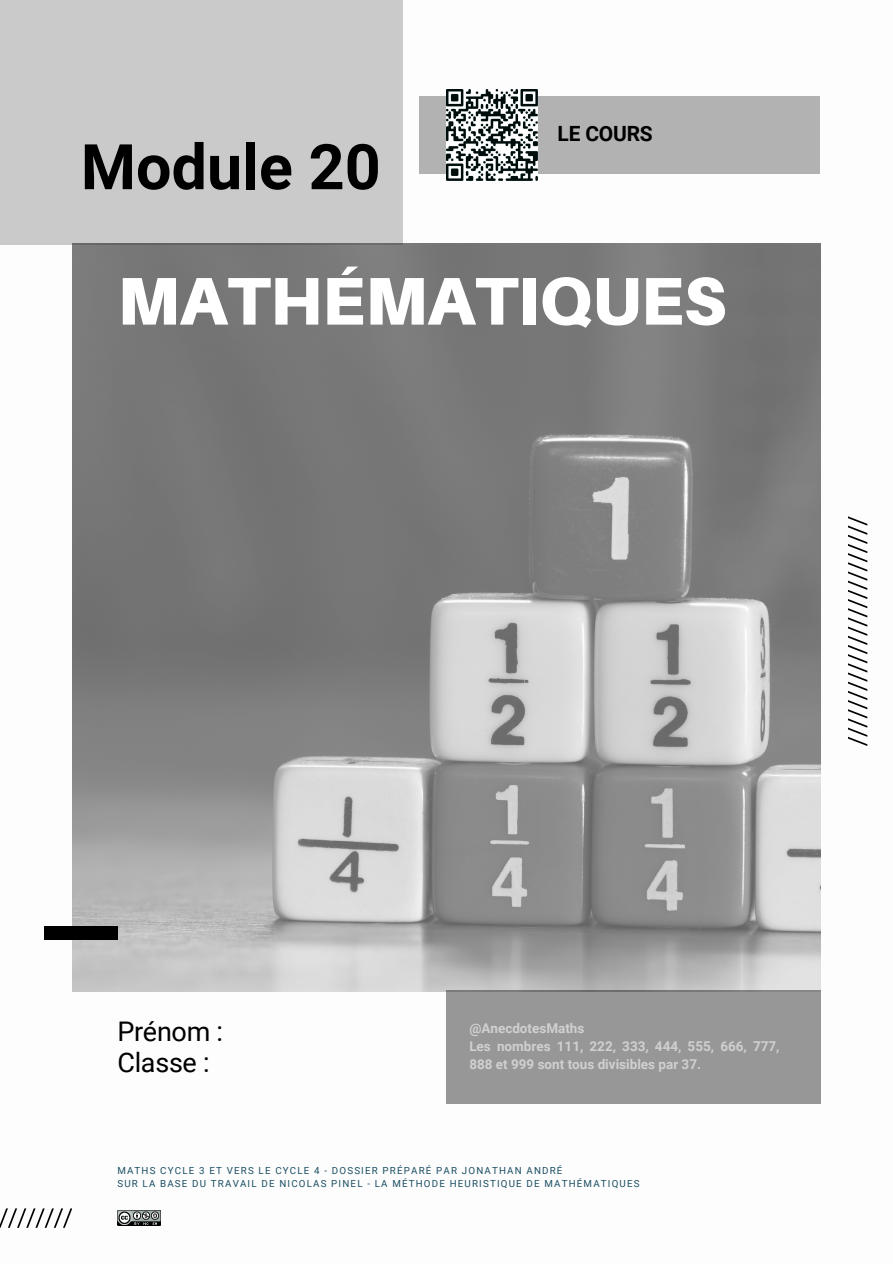
<style>
.page{position:relative;width:893px;height:1264px;background:#fff}
.page>*{position:absolute;margin:0;border:0;box-sizing:border-box;transform-origin:0 0}
.t1{font:900 67.5px "Aileron";color:#fff}
.t2{font:700 63px "Roboto";color:#000}
.t3{font:27px/32px "Roboto";letter-spacing:-.01em;color:#000}
.t4{font:700 21px "Roboto";letter-spacing:-.01em;color:#000}
.t5{font:700 13.5px/18px "Roboto";color:#d0d0d0}
.t6{font:9.75px/13px "Roboto";letter-spacing:.12em;color:#1b4e63}
</style>
<div class="page">
<div style="left:0;top:0;width:403px;height:244px;background:#cacaca"></div>
<img style="left:72px;top:244px;width:748px;height:747px">
<div style="left:44px;top:926px;width:73px;height:13px;background:#000"></div>
<svg style="left:0;top:1208px;width:72px;height:19px"></svg>
<svg style="left:848px;top:516px;width:19px;height:230px"></svg>
<img style="left:117px;top:1210px;width:43px;height:15px">
<div style="left:446px;top:990px;width:374px;height:114px;background:#979797"></div>
<div style="left:419px;top:96px;width:400px;height:78px;background:#b2b2b2"></div>
<img style="left:446px;top:89px;width:91px;height:91px">
<h2 class="t2" style="left:81px;top:131px;width:301px">Module 20</h2>
<h3 class="t4" style="left:557px;top:121px;width:97px">LE COURS</h3>
<h1 class="t1" style="left:117px;top:259px;width:610px">MATHÉMATIQUES</h1>
<h3 class="t3" style="left:117px;top:1015px;width:107px">Prénom :<br>Classe :</h3>
<h3 class="t5" style="left:469px;top:1019px;width:312px">@AnecdotesMaths<br>Les nombres 111, 222, 333, 444, 555, 666, 777,<br>888 et 999 sont tous divisibles par 37.</h3>
<p class="t6" style="left:117px;top:1163px;width:523px">MATHS CYCLE 3 ET VERS LE CYCLE 4 - DOSSIER PRÉPARÉ PAR JONATHAN ANDRÉ<br>SUR LA BASE DU TRAVAIL DE NICOLAS PINEL - LA MÉTHODE HEURISTIQUE DE MATHÉMATIQUES</p>
</div>
